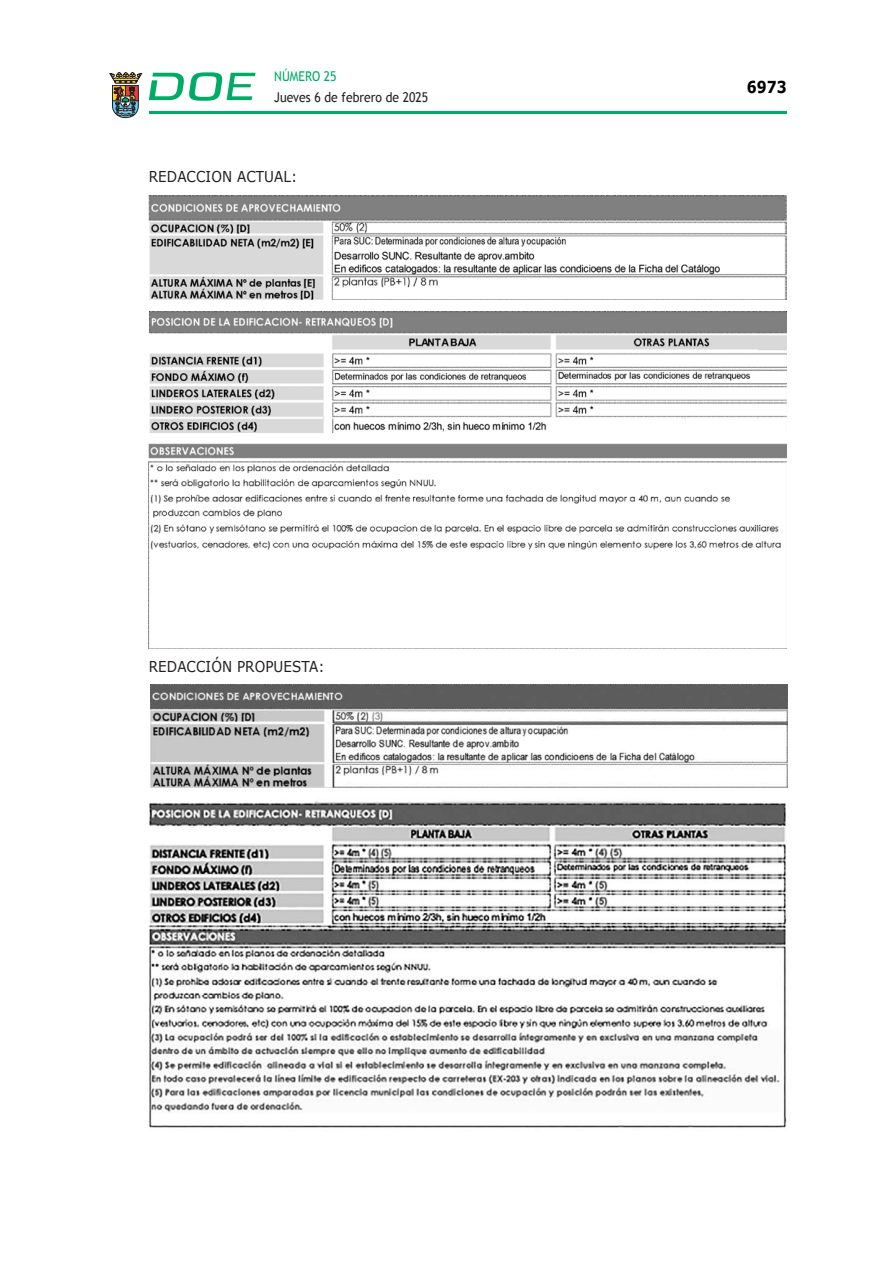
<style>
.page{position:relative;width:893px;height:1263px;background:#fff}
.page>*{position:absolute;margin:0;border:0;box-sizing:border-box;transform-origin:0 0}
.t1{font:700 16.5px "Verdana";color:#000;scale:.85 1}
.CUERPO_DE_TEXTO{font:15px "Verdana";letter-spacing:.005em;color:#231f20;scale:.9 1}
.t2{font:13.5px "Trebuchet MS";color:#231f20;scale:.9 1}
.t3{font:13.5px "Trebuchet MS";color:#00ab67;scale:.9 1}
</style>
<div class="page">
<hr style="left:149px;top:111px;width:638px;height:3px;background:#00ab66">
<svg style="left:109px;top:72px;width:33px;height:46px"></svg>
<svg style="left:149px;top:72px;width:106px;height:29px"></svg>
<img style="left:149px;top:196px;width:638px;height:104px">
<img style="left:150px;top:311px;width:637px;height:121px">
<img style="left:149px;top:443px;width:638px;height:206px">
<img style="left:150px;top:684px;width:637px;height:104px">
<img style="left:149px;top:801px;width:638px;height:327px">
<p class="t3" style="left:274px;top:68px;width:71px">NÚMERO 25</p>
<p class="t2" style="left:274px;top:89px;width:173px">Jueves 6 de febrero de 2025</p>
<p class="CUERPO_DE_TEXTO" style="left:149px;top:167px;width:166px">REDACCION ACTUAL:</p>
<p class="CUERPO_DE_TEXTO" style="left:149px;top:657px;width:197px">REDACCIÓN PROPUESTA:</p>
<p class="t1" style="left:747px;top:76px;width:48px">6973</p>
</div>
